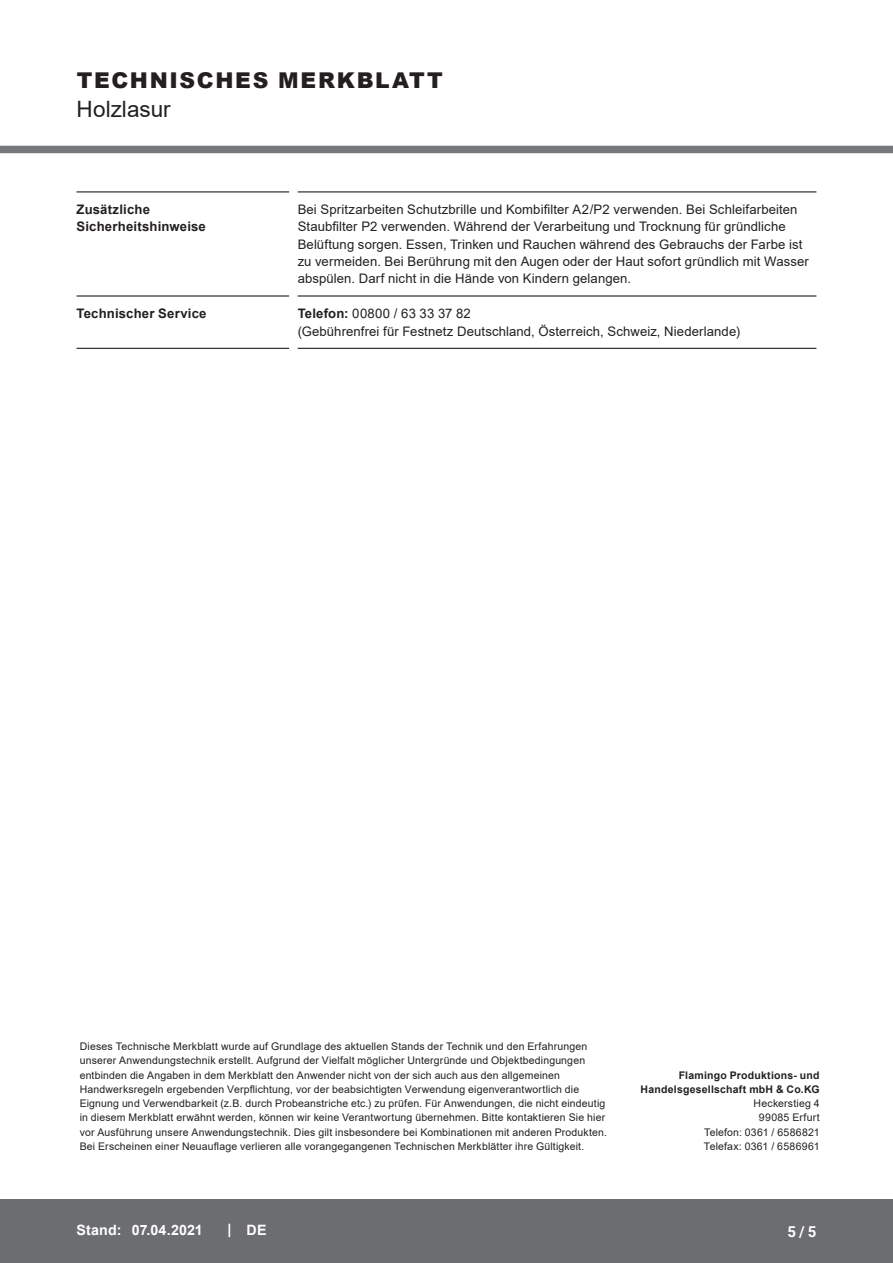
<style>
.page{position:relative;width:893px;height:1263px;background:#fff}
.page>*{position:absolute;margin:0;border:0;box-sizing:border-box;transform-origin:0 0}
.t1{font:22.5px "Arial";color:#231f20}
.t2{font:900 21.75px "Arial";letter-spacing:.075em;color:#231f20}
.t3{font:700 15px "Roboto";color:#fff}
.t4{font:700 14.25px "Arial";letter-spacing:.01em;color:#fff}
.t5{font:13.2px/17.2px "Arial";letter-spacing:.01em;color:#231f20}
.t6{font:700 13.2px/16.5px "Arial";letter-spacing:.015em;color:#231f20}
.t7{font:10.5px/14.2px "Arial";letter-spacing:.015em;color:#231f20}
.t8{font:700 10.5px/14.2px "Arial";letter-spacing:.02em;color:#231f20;text-align:right}
.s1{font-weight:700}
</style>
<div class="page">
<div style="left:0;top:146px;width:893px;height:7px;background:#76787b"></div>
<div style="left:0;top:1199px;width:893px;height:64px;background:#6c6d70"></div>
<hr style="left:77px;top:191px;width:212px;height:1px;background:#231f20">
<hr style="left:298px;top:191px;width:518px;height:1px;background:#231f20">
<hr style="left:77px;top:295px;width:212px;height:2px;background:#231f20">
<hr style="left:298px;top:295px;width:518px;height:2px;background:#231f20">
<hr style="left:77px;top:348px;width:212px;height:1px;background:#231f20">
<hr style="left:298px;top:348px;width:518px;height:1px;background:#231f20">
<h2 class="t2" style="left:77px;top:65px;width:367px">TECHNISCHES MERKBLATT</h2>
<h1 class="t1" style="left:77px;top:94px;width:96px">Holzlasur</h1>
<p class="t6" style="left:77px;top:201px;width:131px">Zusätzliche<br>Sicherheitshinweise</p>
<p class="t5" style="left:298px;top:201px;width:513px">Bei Spritzarbeiten Schutzbrille und Kombifilter A2/P2 verwenden. Bei Schleifarbeiten Staubfilter P2 verwenden. Während der Verarbeitung und Trocknung für gründliche Belüftung sorgen. Essen, Trinken und Rauchen während des Gebrauchs der Farbe ist zu vermeiden. Bei Berührung mit den Augen oder der Haut sofort gründlich mit Wasser abspülen. Darf nicht in die Hände von Kindern gelangen.</p>
<p class="t6" style="left:77px;top:306px;width:132px">Technischer Service</p>
<p class="t5" style="left:298px;top:305px;width:444px"><span class="s1">Telefon:</span> 00800 / 63 33 37 82<br>(Gebührenfrei für Festnetz Deutschland, Österreich, Schweiz, Niederlande)</p>
<p class="t7" style="left:80px;top:1039px;width:529px">Dieses Technische Merkblatt wurde auf Grundlage des aktuellen Stands der Technik und den Erfahrungen unserer Anwendungstechnik erstellt. Aufgrund der Vielfalt möglicher Untergründe und Objektbedingungen entbinden die Angaben in dem Merkblatt den Anwender nicht von der sich auch aus den allgemeinen Handwerksregeln ergebenden Verpflichtung, vor der beabsichtigten Verwendung eigenverantwortlich die Eignung und Verwendbarkeit (z.B. durch Probeanstriche etc.) zu prüfen. Für Anwendungen, die nicht eindeutig in diesem Merkblatt erwähnt werden, können wir keine Verantwortung übernehmen. Bitte kontaktieren Sie hier vor Ausführung unsere Anwendungstechnik. Dies gilt insbesondere bei Kombinationen mit anderen Produkten.<br>Bei Erscheinen einer Neuauflage verlieren alle vorangegangenen Technischen Merkblätter ihre Gültigkeit.</p>
<h3 class="t4" style="left:77px;top:1220px;width:128px">Stand: 07.04.2021</h3>
<h3 class="t4" style="left:228px;top:1220px;width:40px">| DE</h3>
<p class="t8" style="left:640px;top:1068px;width:181px">Flamingo Produktions- und<br>Handelsgesellschaft mbH &amp; Co.KG</p>
<p class="t7" style="left:704px;top:1096px;width:117px;text-align:right">Heckerstieg 4<br>99085 Erfurt<br>Telefon: 0361 / 6586821<br>Telefax: 0361 / 6586961</p>
<h3 class="t3" style="left:787px;top:1221px;width:30px">5 / 5</h3>
</div>
